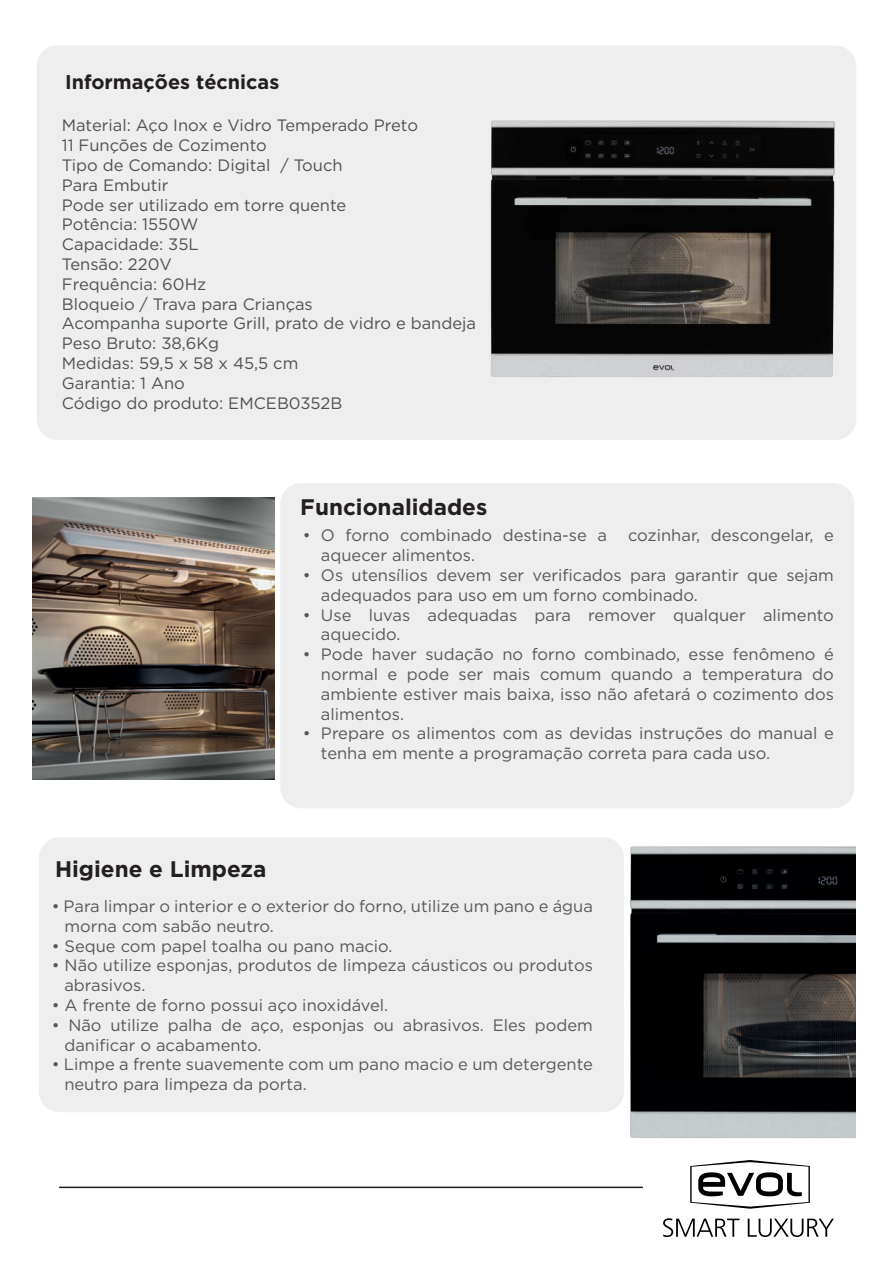
<style>
.page{position:relative;width:893px;height:1263px;background:#fff}
.page>*{position:absolute;margin:0;border:0;box-sizing:border-box;transform-origin:0 0}
.t1{font:700 22.5px "Gotham";color:#231f20}
.t2{font:700 19.8px "Gotham";color:#231f20}
.t3{font:16.5px/19.8px "Gotham";color:#57585a}
.t4{font:16.5px/19.8px "Gotham";color:#4f5252}
</style>
<div class="page">
<div style="left:37px;top:46px;width:819px;height:394px;background:#edeeed;border-radius:21px"></div>
<div style="left:280px;top:483px;width:574px;height:325px;background:#edeeed;border-radius:21px"></div>
<div style="left:39px;top:837px;width:585px;height:275px;background:#edeeed;border-radius:21px"></div>
<hr style="left:59px;top:1186px;width:584px;height:2px;background:#231f20">
<svg style="left:690px;top:1160px;width:120px;height:49px"></svg>
<svg style="left:663px;top:1218px;width:76px;height:19px"></svg>
<svg style="left:748px;top:1218px;width:86px;height:19px"></svg>
<img style="left:33px;top:497px;width:242px;height:283px">
<img style="left:607px;top:837px;width:248px;height:302px">
<img style="left:490px;top:120px;width:345px;height:257px">
<p class="t2" style="left:65px;top:71px;width:216px">Informações técnicas</p>
<p class="t4" style="left:62px;top:115px;width:416px">Material: Aço Inox e Vidro Temperado Preto<br>11 Funções de Cozimento<br>Tipo de Comando: Digital / Touch<br>Para Embutir<br>Pode ser utilizado em torre quente<br>Potência: 1550W<br>Capacidade: 35L<br>Tensão: 220V<br>Frequência: 60Hz<br>Bloqueio / Trava para Crianças<br>Acompanha suporte Grill, prato de vidro e bandeja<br>Peso Bruto: 38,6Kg<br>Medidas: 59,5 x 58 x 45,5 cm<br>Garantia: 1 Ano<br>Código do produto: EMCEB0352B</p>
<h1 class="t1" style="left:300px;top:494px;width:189px">Funcionalidades</h1>
<p class="t3" style="left:303px;top:525px;width:306px">• O forno combinado destina-se a</p>
<p class="t3" style="left:628px;top:525px;width:207px">cozinhar, descongelar, e</p>
<p class="t3" style="left:321px;top:545px;width:156px">aquecer alimentos.</p>
<p class="t3" style="left:321px;top:565px;width:514px;text-indent:-18px">• Os utensílios devem ser verificados para garantir que sejam adequados para uso em um forno combinado.</p>
<p class="t3" style="left:321px;top:604px;width:514px;text-indent:-18px">• Use luvas adequadas para remover qualquer alimento aquecido.</p>
<p class="t3" style="left:321px;top:644px;width:514px;text-align:justify;text-indent:-18px">• Pode haver sudação no forno combinado, esse fenômeno é normal e pode ser mais comum quando a temperatura do ambiente estiver mais baixa, isso não afetará o cozimento dos alimentos.</p>
<p class="t3" style="left:321px;top:723px;width:514px;text-indent:-18px">• Prepare os alimentos com as devidas instruções do manual e tenha em mente a programação correta para cada uso.</p>
<h1 class="t1" style="left:55px;top:856px;width:213px">Higiene e Limpeza</h1>
<p class="t3" style="left:64px;top:896px;width:530px;text-indent:-13px">• Para limpar o interior e o exterior do forno, utilize um pano e água morna com sabão neutro.</p>
<p class="t3" style="left:52px;top:935px;width:342px">• Seque com papel toalha ou pano macio.</p>
<p class="t3" style="left:64px;top:955px;width:530px;text-indent:-13px">• Não utilize esponjas, produtos de limpeza cáusticos ou produtos abrasivos.</p>
<p class="t3" style="left:52px;top:995px;width:338px">• A frente de forno possui aço inoxidável.</p>
<p class="t3" style="left:64px;top:1015px;width:530px;text-indent:-13px">• Não utilize palha de aço, esponjas ou abrasivos. Eles podem danificar o acabamento.</p>
<p class="t3" style="left:64px;top:1054px;width:530px;text-indent:-13px">• Limpe a frente suavemente com um pano macio e um detergente neutro para limpeza da porta.</p>
</div>
